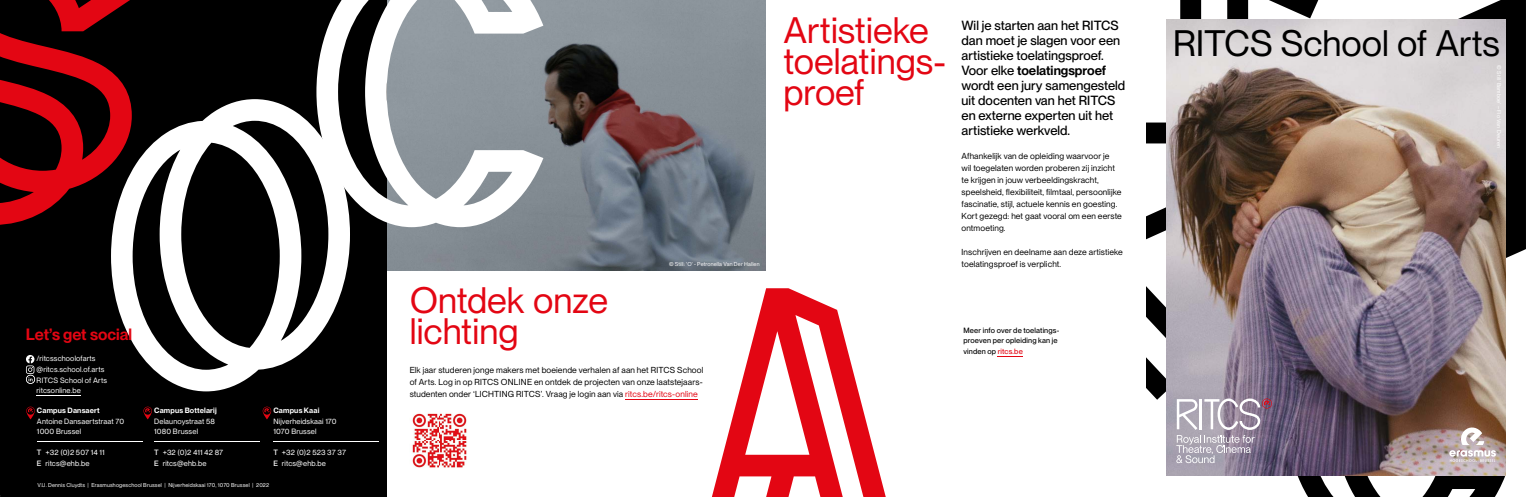
<style>
.page{position:relative;width:1531px;height:497px;background:#fff}
.page>*{position:absolute;margin:0;border:0;box-sizing:border-box;transform-origin:0 0}
.t1{font:36px/31px "PP Neue Montreal";color:#e30613}
.t2{font:36px "PP Neue Montreal";color:#000}
.t3{font:600 16px "PP Neue Montreal";color:#e30613}
.t4{font:500 13px/15px "PP Neue Montreal";color:#000}
.t5{font:8.5px/12px "PP Neue Montreal";letter-spacing:.015em;color:#000}
.t6{font:7.5px/10.5px "PP Neue Montreal";letter-spacing:.02em;color:#fff}
.t7{font:500 7.5px/10.5px "PP Neue Montreal";letter-spacing:.02em;color:#000}
.t8{font:600 7.5px "PP Neue Montreal";letter-spacing:.02em;color:#fff}
.t9{font:5.5px "PP Neue Montreal";letter-spacing:.025em;color:#fff}
.s1{font-weight:500}
.s2{color:#e30613}
.s3{font-weight:600}
</style>
<div class="page">
<img style="left:386px;top:0;width:380px;height:270px">
<div style="left:0;top:0;width:386px;height:496px;background:#000"></div>
<hr style="left:37px;top:395px;width:44px;height:1px;background:#fff">
<hr style="left:37px;top:441px;width:106px;height:1px;background:#fff">
<svg style="left:26px;top:406px;width:9px;height:13px"></svg>
<hr style="left:154px;top:441px;width:106px;height:1px;background:#fff">
<svg style="left:143px;top:406px;width:9px;height:13px"></svg>
<hr style="left:273px;top:441px;width:106px;height:1px;background:#fff">
<svg style="left:263px;top:406px;width:8px;height:13px"></svg>
<svg style="left:111px;top:99px;width:239px;height:292px"></svg>
<img style="left:412px;top:413px;width:55px;height:55px">
<hr style="left:625px;top:399px;width:73px;height:1px;background:#e30613">
<svg style="left:316px;top:0;width:227px;height:227px"></svg>
<svg style="left:1286px;top:475px;width:219px;height:21px"></svg>
<svg style="left:1166px;top:0;width:152px;height:20px"></svg>
<svg style="left:1146px;top:122px;width:20px;height:277px"></svg>
<svg style="left:998px;top:356px;width:25px;height:1px"></svg>
<svg style="left:712px;top:288px;width:174px;height:208px"></svg>
<svg style="left:26px;top:355px;width:9px;height:28px"></svg>
<img style="left:1166px;top:20px;width:339px;height:455px">
<svg style="left:1176px;top:398px;width:96px;height:64px;background:#a99faf"></svg>
<svg style="left:1449px;top:427px;width:47px;height:34px"></svg>
<svg style="left:1458px;top:0;width:68px;height:270px;background:#807673"></svg>
<svg style="left:0;top:0;width:132px;height:224px"></svg>
<h2 class="t3" style="left:26px;top:325px;width:108px">Let’s get social</h2>
<p class="t6" style="left:37px;top:353px;width:72px">/ritcsschoolofarts @ritcs.school.of.arts<br>RITCS School of Arts ritcsonline.be</p>
<p class="t8" style="left:37px;top:405px;width:64px">Campus Dansaert</p>
<p class="t6" style="left:37px;top:415px;width:89px">Antoine Dansaertstraat 70<br>1000 Brussel</p>
<p class="t6" style="left:37px;top:446px;width:69px"><span class="s1">T</span> +32 (0)2 507 14 11<br><span class="s1">E</span> ritcs@ehb.be</p>
<p class="t8" style="left:154px;top:405px;width:64px">Campus Bottelarij</p>
<p class="t6" style="left:154px;top:415px;width:62px">Delaunoystraat 58<br>1080 Brussel</p>
<p class="t6" style="left:154px;top:446px;width:71px"><span class="s1">T</span> +32 (0)2 411 42 87<br><span class="s1">E</span> ritcs@ehb.be</p>
<p class="t8" style="left:273px;top:405px;width:48px">Campus Kaai</p>
<p class="t6" style="left:273px;top:415px;width:65px">Nijverheidskaai 170<br>1070 Brussel</p>
<p class="t6" style="left:273px;top:446px;width:74px"><span class="s1">T</span> +32 (0)2 523 37 37<br><span class="s1">E</span> ritcs@ehb.be</p>
<p class="t9" style="left:37px;top:481px;width:233px">V.U. Dennis Cluydts | Erasmushogeschool Brussel | Nijverheidskaai 170, 1070 Brussel | 2022</p>
<p class="t9" style="left:669px;top:260px;width:92px">© Still: 'O' - Petronella Van Der Hallen</p>
<h1 class="t1" style="left:410px;top:284px;width:200px">Ontdek onze lichting</h1>
<p class="t5" style="left:410px;top:364px;width:295px;text-align:justify">Elk jaar studeren jonge makers met boeiende verhalen af aan het RITCS School of Arts. Log in op RITCS ONLINE en ontdek de projecten van onze laatstejaars&shy;studenten onder ‘LICHTING RITCS’. Vraag je login aan via <span class="s2">ritcs.be/ritcs-online</span></p>
<h1 class="t1" style="left:783px;top:14px;width:164px">Artistieke toelatings&shy;proef</h1>
<h3 class="t4" style="left:961px;top:18px;width:165px">Wil je starten aan het RITCS dan moet je slagen voor een artistieke toelatingsproef.<br>Voor elke <span class="s3">toelatingsproef </span>wordt een jury samengesteld uit docenten van het RITCS en externe experten uit het artistieke werkveld.</h3>
<p class="t5" style="left:961px;top:150px;width:162px">Afhankelijk van de opleiding waarvoor je<br>wil toegelaten worden proberen zij inzicht te krijgen in jouw verbeeldingskracht, speelsheid, exibiliteit, lmtaal, persoonlijke fascinatie, stijl, actuele kennis en goesting.<br>Kort gezegd: het gaat vooral om een eerste ontmoeting.</p>
<p class="t5" style="left:961px;top:246px;width:163px">Inschrijven en deelname aan deze artistieke toelatingsproef is verplicht.</p>
<p class="t7" style="left:963px;top:324px;width:97px">Meer info over de toelatings&shy;proeven per opleiding kan je vinden op <span class="s2">ritcs.be</span></p>
<h1 class="t2" style="left:1173px;top:22px;width:328px">RITCS School of Arts</h1>
<p class="t9" style="left:1502px;top:65px;width:84px;rotate:90deg">© Still ‘Bamboe’ – Flo Van Deuren</p>
</div>
